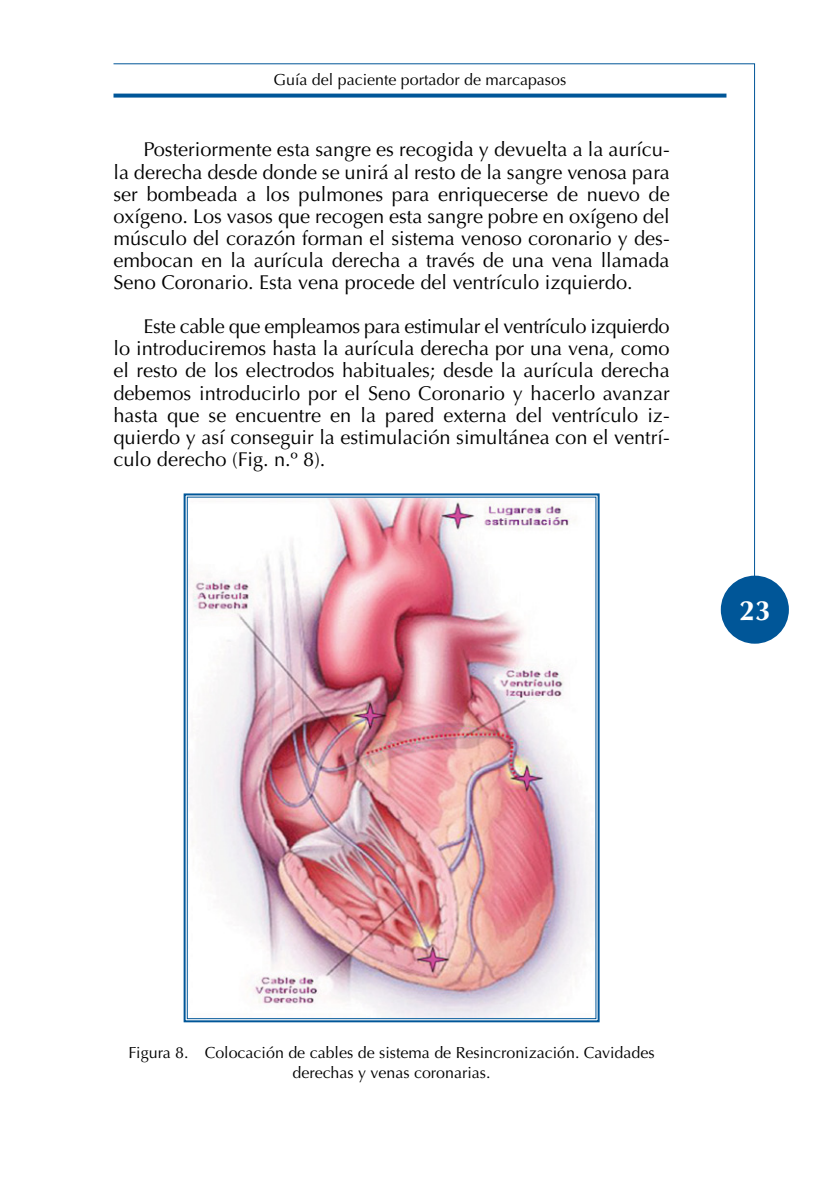
<style>
.page{position:relative;width:840px;height:1191px;background:#fff}
.page>*{position:absolute;margin:0;border:0;box-sizing:border-box;transform-origin:0 0}
.t1{font:700 28px "Optima LT Std";color:#fff}
.GENERAL-PARRAFO-1{font:20px/22.2px "Optima LT Std";color:#000;text-align:justify}
.IMAGEN-TITULO-PIE{font:16px/19.4px "Optima LT Std";color:#000;text-align:center}
</style>
<div class="page">
<div style="left:720px;top:575px;width:68px;height:68px;background:#005698;border-radius:50%"></div>
<svg style="left:113px;top:63px;width:641px;height:541px"></svg>
<svg style="left:113px;top:94px;width:613px;height:4px;background:#1a67a2"></svg>
<img style="left:182px;top:492px;width:418px;height:531px">
<p class="IMAGEN-TITULO-PIE" style="left:273px;top:70px;width:294px">Guía del paciente portador de marcapasos</p>
<p class="GENERAL-PARRAFO-1" style="left:113px;top:139px;width:557px;text-indent:30px">Posteriormente esta sangre es recogida y devuelta a la aurícu&shy;la derecha desde donde se unirá al resto de la sangre venosa para ser bombeada a los pulmones para enriquecerse de nuevo de oxígeno. Los vasos que recogen esta sangre pobre en oxígeno del músculo del corazón forman el sistema venoso coronario y des&shy;embocan en la aurícula derecha a través de una vena llamada Seno Coronario. Esta vena procede del ventrículo izquierdo.</p>
<p class="GENERAL-PARRAFO-1" style="left:113px;top:316px;width:557px;text-indent:30px">Este cable que empleamos para estimular el ventrículo izquierdo lo introduciremos hasta la aurícula derecha por una vena, como el resto de los electrodos habituales; desde la aurícula derecha debemos introducirlo por el Seno Coronario y hacerlo avanzar hasta que se encuentre en la pared externa del ventrículo iz&shy;quierdo y así conseguir la estimulación simultánea con el ventrí&shy;culo derecho (Fig. n.º 8).</p>
<h1 class="t1" style="left:739px;top:594px;width:33px">23</h1>
<p class="IMAGEN-TITULO-PIE" style="left:128px;top:1043px;width:527px">Figura 8. Colocación de cables de sistema de Resincronización. Cavidades derechas y venas coronarias.</p>
</div>
